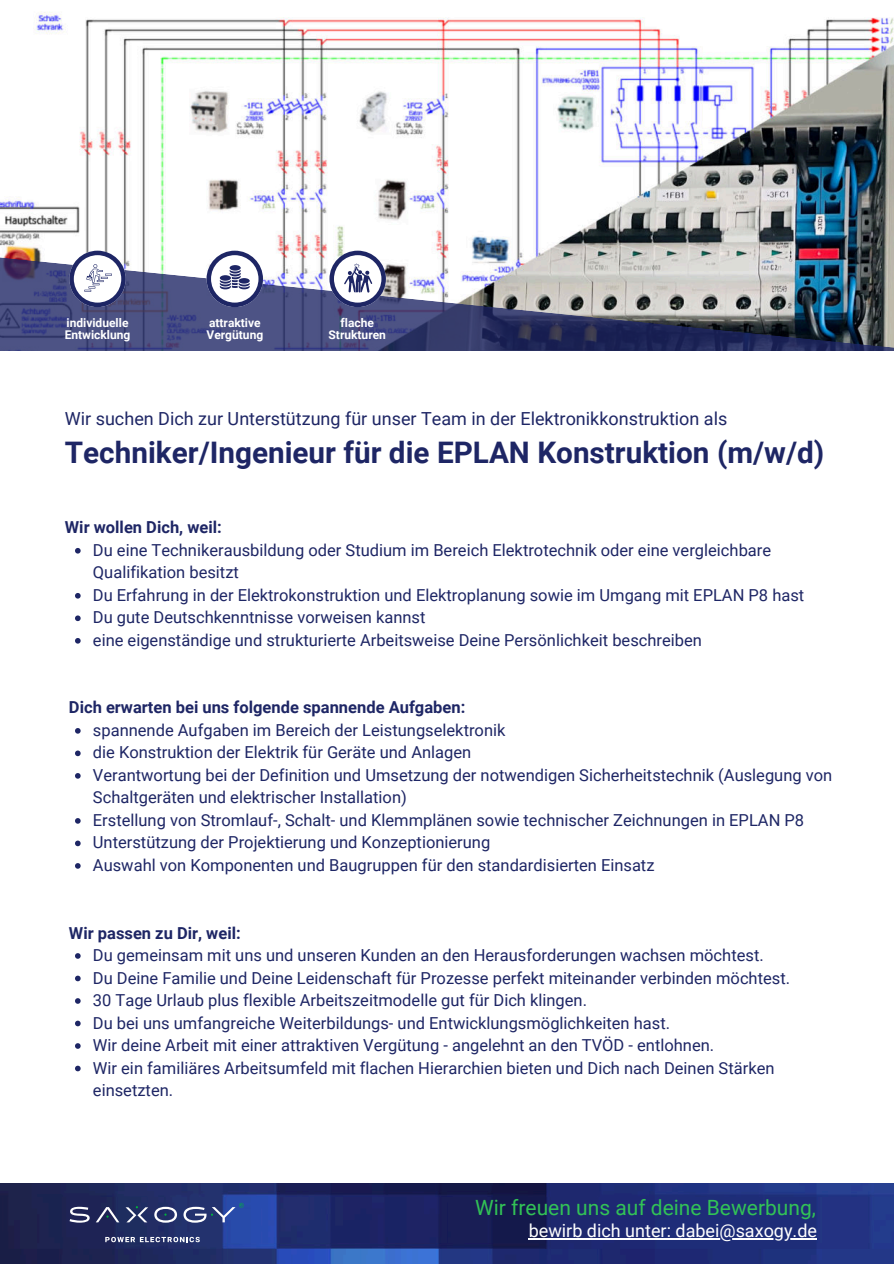
<style>
.page{position:relative;width:894px;height:1264px;background:#fff}
.page>*{position:absolute;margin:0;border:0;box-sizing:border-box;transform-origin:0 0}
.t1{font:700 29.7px "Roboto";color:#1e2665}
.t2{font:21px "Roboto";color:#32c256}
.t3{font:18px "Roboto";color:#1e2665}
.t4{font:18px "Roboto";color:#fff}
.t5{font:16.5px/22.5px "Roboto";color:#1e2665}
.t6{font:700 16.5px "Roboto";color:#1e2665}
.t7{font:700 12px/12px "Roboto";color:#fff}
</style>
<div class="page">
<img style="left:0;top:1183px;width:893px;height:80px">
<img style="left:0;top:11px;width:893px;height:244px">
<svg style="left:0;top:255px;width:893px;height:96px;background:#6c728e"></svg>
<svg style="left:69px;top:251px;width:57px;height:56px"></svg>
<svg style="left:206px;top:251px;width:57px;height:56px"></svg>
<svg style="left:329px;top:251px;width:57px;height:56px"></svg>
<svg style="left:75px;top:548px;width:6px;height:5px"></svg>
<svg style="left:75px;top:593px;width:6px;height:5px"></svg>
<svg style="left:75px;top:615px;width:6px;height:6px"></svg>
<svg style="left:75px;top:638px;width:6px;height:5px"></svg>
<svg style="left:75px;top:728px;width:6px;height:5px"></svg>
<svg style="left:75px;top:750px;width:6px;height:6px"></svg>
<svg style="left:75px;top:773px;width:6px;height:5px"></svg>
<svg style="left:75px;top:818px;width:6px;height:5px"></svg>
<svg style="left:75px;top:840px;width:6px;height:6px"></svg>
<svg style="left:75px;top:863px;width:6px;height:5px"></svg>
<svg style="left:75px;top:953px;width:6px;height:5px"></svg>
<svg style="left:75px;top:975px;width:6px;height:6px"></svg>
<svg style="left:75px;top:998px;width:6px;height:5px"></svg>
<svg style="left:75px;top:1020px;width:6px;height:6px"></svg>
<svg style="left:75px;top:1043px;width:6px;height:5px"></svg>
<svg style="left:75px;top:1065px;width:6px;height:6px"></svg>
<svg style="left:105px;top:1236px;width:95px;height:6px"></svg>
<svg style="left:69px;top:1202px;width:174px;height:20px;background:#475484"></svg>
<hr style="left:528px;top:1238px;width:288px;height:1px;background:#fff">
<p class="t7" style="left:65px;top:316px;width:67px">individuelle<br>Entwicklung</p>
<p class="t7" style="left:206px;top:316px;width:58px">attraktive<br>Vergütung</p>
<p class="t7" style="left:328px;top:316px;width:59px;text-align:center">flache<br>Strukturen</p>
<p class="t3" style="left:65px;top:406px;width:663px">Wir suchen Dich zur Unterstützung für unser Team in der Elektronikkonstruktion als</p>
<h1 class="t1" style="left:65px;top:431px;width:760px">Techniker/Ingenieur für die EPLAN Konstruktion (m/w/d)</h1>
<p class="t6" style="left:65px;top:516px;width:158px">Wir wollen Dich, weil:</p>
<p class="t5" style="left:93px;top:538px;width:712px">Du eine Technikerausbildung oder Studium im Bereich Elektrotechnik oder eine vergleichbare Qualifikation besitzt<br>Du Erfahrung in der Elektrokonstruktion und Elektroplanung sowie im Umgang mit EPLAN P8 hast Du gute Deutschkenntnisse vorweisen kannst<br>eine eigenständige und strukturierte Arbeitsweise Deine Persönlichkeit beschreiben</p>
<p class="t6" style="left:69px;top:696px;width:398px">Dich erwarten bei uns folgende spannende Aufgaben:</p>
<p class="t5" style="left:93px;top:718px;width:740px">spannende Aufgaben im Bereich der Leistungselektronik<br>die Konstruktion der Elektrik für Geräte und Anlagen<br>Verantwortung bei der Definition und Umsetzung der notwendigen Sicherheitstechnik (Auslegung von Schaltgeräten und elektrischer Installation)<br>Erstellung von Stromlauf-, Schalt- und Klemmplänen sowie technischer Zeichnungen in EPLAN P8<br>Unterstützung der Projektierung und Konzeptionierung<br>Auswahl von Komponenten und Baugruppen für den standardisierten Einsatz</p>
<p class="t6" style="left:69px;top:921px;width:173px">Wir passen zu Dir, weil:</p>
<p class="t5" style="left:93px;top:943px;width:698px">Du gemeinsam mit uns und unseren Kunden an den Herausforderungen wachsen möchtest.<br>Du Deine Familie und Deine Leidenschaft für Prozesse perfekt miteinander verbinden möchtest.<br>30 Tage Urlaub plus flexible Arbeitszeitmodelle gut für Dich klingen.<br>Du bei uns umfangreiche Weiterbildungs- und Entwicklungsmöglichkeiten hast.<br>Wir deine Arbeit mit einer attraktiven Vergütung - angelehnt an den TVÖD - entlohnen.<br>Wir ein familiäres Arbeitsumfeld mit flachen Hierarchien bieten und Dich nach Deinen Stärken einsetzten.</p>
<p class="t2" style="left:475px;top:1192px;width:342px">Wir freuen uns auf deine Bewerbung,</p>
<p class="t4" style="left:528px;top:1218px;width:290px">bewirb dich unter: dabei@saxogy.de</p>
</div>
